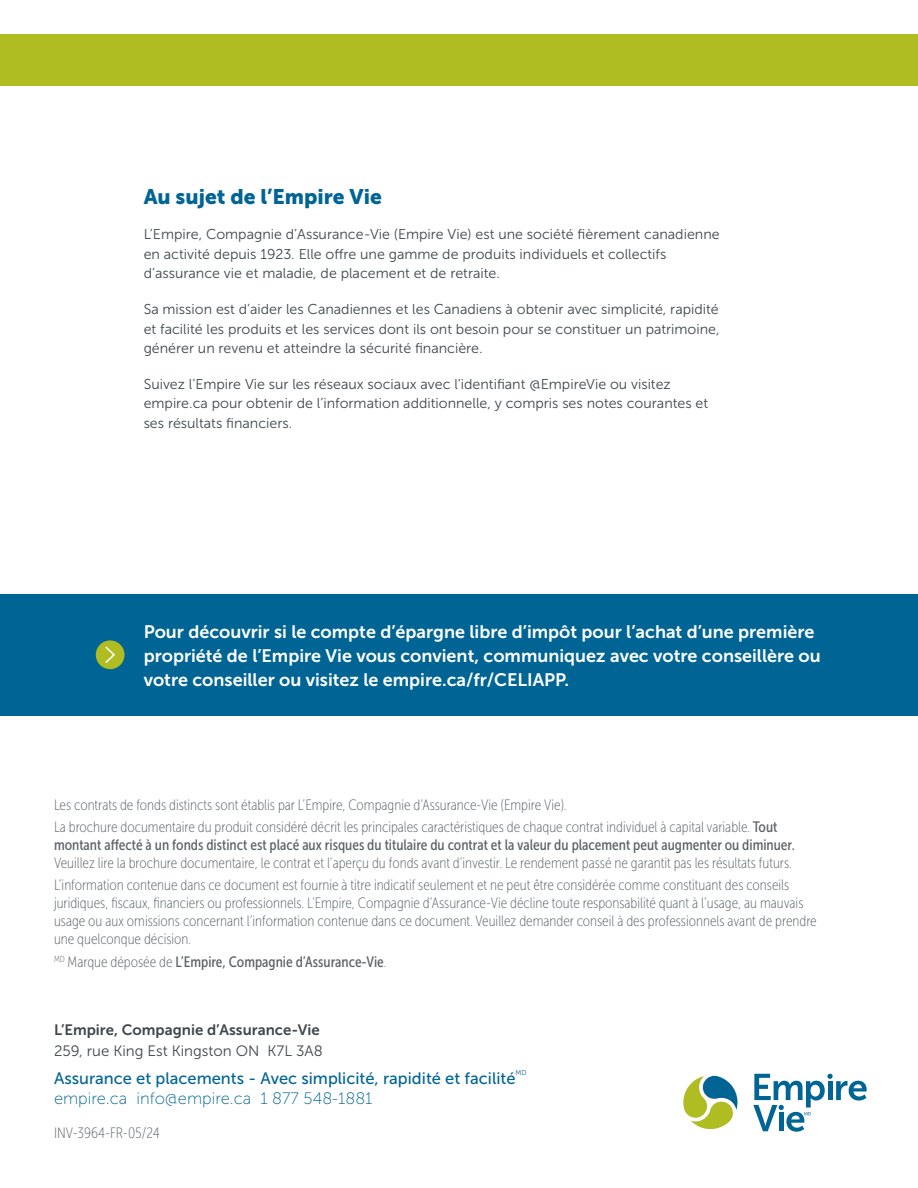
<style>
.page{position:relative;width:918px;height:1188px;background:#fff}
.page>*{position:absolute;margin:0;border:0;box-sizing:border-box;transform-origin:0 0}
.EL_Heading_2_-_18_pt{font:21px "Museo Sans 900";color:#006594}
.CTA{font:18px/24px "Museo Sans 700";color:#fff}
.EL_Heading_4_-_11_pt{font:16.5px "Museo Sans 500";color:#006594}
.EL_Heading_4_-_11_pt-2{font:16.5px "Museo Sans 100";color:#006594}
.Foot_Note_-_Museo_Condensed{font:15px/18px "Museo Sans Cond 100";color:#5a6166}
.Foot_Note_-_Museo_Condensed-2{font:15px "Museo Sans Cond 500";color:#5a6166}
.EL_Footnote_Legal{font:15px "Museo Sans 700";color:#3f474c}
.EL_Footnote_Legal-2{font:15px "Museo Sans 300";color:#3f474c}
.EL_Body_Text_-_10_pt{font:14.25px/19.5px "Museo Sans 300";color:#3f474c}
.EL_Heading_4_-_11_pt-3{font:7.05px "Museo Sans 300";color:#006594}
.s1{font-family:"Museo Sans Cond 500"}
.s2{font-family:"Museo Sans Cond 100"}
</style>
<div class="page">
<div style="left:0;top:594px;width:918px;height:122px;background:#006594"></div>
<div style="left:96px;top:640px;width:29px;height:29px;background:#afbc22;border-radius:50%"></div>
<svg style="left:105px;top:646px;width:10px;height:17px"></svg>
<svg style="left:683px;top:1076px;width:55px;height:54px"></svg>
<svg style="left:753px;top:1074px;width:114px;height:58px"></svg>
<div style="left:0;top:34px;width:918px;height:52px;background:#afbc22"></div>
<h1 class="EL_Heading_2_-_18_pt" style="left:144px;top:184px;width:240px">Au sujet de l’Empire Vie</h1>
<p class="EL_Body_Text_-_10_pt" style="left:144px;top:225px;width:577px">L’Empire, Compagnie d’Assurance-Vie (Empire Vie) est une société fièrement canadienne en activité depuis 1923. Elle offre une gamme de produits individuels et collectifs d’assurance vie et maladie, de placement et de retraite.</p>
<p class="EL_Body_Text_-_10_pt" style="left:144px;top:300px;width:577px;text-align:justify">Sa mission est d’aider les Canadiennes et les Canadiens à obtenir avec simplicité, rapidité et facilité les produits et les services dont ils ont besoin pour se constituer un patrimoine, générer un revenu et atteindre la sécurité financière.</p>
<p class="EL_Body_Text_-_10_pt" style="left:144px;top:374px;width:566px">Suivez l’Empire Vie sur les réseaux sociaux avec l’identifiant @EmpireVie ou visitez empire.ca pour obtenir de l’information additionnelle, y compris ses notes courantes et ses résultats financiers.</p>
<p class="CTA" style="left:144px;top:620px;width:679px">Pour découvrir si le compte d’épargne libre d’impôt pour l’achat d’une première propriété de l’Empire Vie vous convient, communiquez avec votre conseillère ou votre conseiller ou visitez le empire.ca/fr/CELIAPP.</p>
<p class="Foot_Note_-_Museo_Condensed" style="left:54px;top:796px;width:514px">Les contrats de fonds distincts sont établis par L’Empire, Compagnie d’Assurance-Vie (Empire Vie).</p>
<p class="Foot_Note_-_Museo_Condensed" style="left:54px;top:818px;width:742px">La brochure documentaire du produit considéré décrit les principales caractéristiques de chaque contrat individuel à capital variable. <span class="s1">Tout montant affecté à un fonds distinct est placé aux risques du titulaire du contrat et la valeur du placement peut augmenter ou diminuer.<br></span>Veuillez lire la brochure documentaire, le contrat et l’aperçu du fonds avant d’investir. Le rendement passé ne garantit pas les résultats futurs.</p>
<p class="Foot_Note_-_Museo_Condensed" style="left:54px;top:876px;width:764px">L’information contenue dans ce document est fournie à titre indicatif seulement et ne peut être considérée comme constituant des conseils juridiques, fiscaux, financiers ou professionnels. L’Empire, Compagnie d’Assurance-Vie décline toute responsabilité quant à l’usage, au mauvais usage ou aux omissions concernant l’information contenue dans ce document. Veuillez demander conseil à des professionnels avant de prendre une quelconque décision.</p>
<p class="Foot_Note_-_Museo_Condensed-2" style="left:54px;top:953px;width:334px"><sup>MD</sup> <span class="s2">Marque déposée de</span> L’Empire, Compagnie d’Assurance-Vie<span class="s2">.</span></p>
<p class="EL_Footnote_Legal" style="left:54px;top:1021px;width:267px">L’Empire, Compagnie d’Assurance‑Vie</p>
<p class="EL_Footnote_Legal-2" style="left:54px;top:1042px;width:270px">259, rue King Est Kingston ON K7L 3A8</p>
<p class="EL_Heading_4_-_11_pt" style="left:54px;top:1069px;width:463px">Assurance et placements - Avec simplicité, rapidité et facilité</p>
<p class="EL_Heading_4_-_11_pt-3" style="left:516px;top:1069px;width:13px">MD</p>
<p class="EL_Heading_4_-_11_pt-2" style="left:54px;top:1089px;width:320px">empire.ca info@empire.ca 1 877 548-1881</p>
<p class="Foot_Note_-_Museo_Condensed" style="left:54px;top:1124px;width:107px">INV-3964-FR-05/24</p>
</div>
